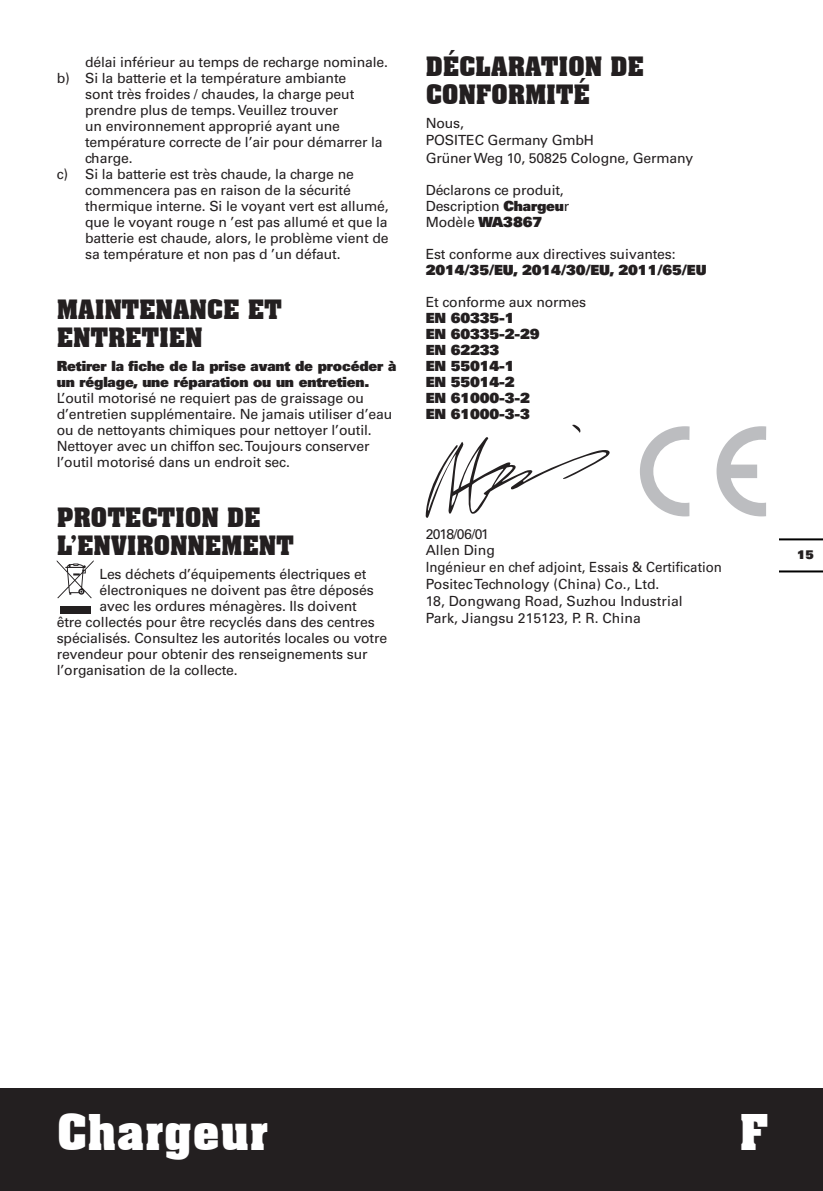
<style>
.page{position:relative;width:823px;height:1191px;background:#fff}
.page>*{position:absolute;margin:0;border:0;box-sizing:border-box;transform-origin:0 0}
.t1{font:700 48px "Aachen BT";color:#fff}
.t2{font:700 26px/28px "Aachen BT";letter-spacing:-.01em;color:#231f20}
.t3{font:14px/16px "Univers";letter-spacing:-.01em;color:#231f20}
.t4{font:900 14px/16px "Univers";letter-spacing:-.01em;color:#231f20}
.t5{font:900 12px "Univers";color:#231f20}
.s1{font-weight:900}
</style>
<div class="page">
<div style="left:0;top:1089px;width:822px;height:102px;background:#231f20"></div>
<hr style="left:779px;top:570px;width:43px;height:2px;background:#000">
<hr style="left:779px;top:538px;width:43px;height:2px;background:#000">
<svg style="left:57px;top:560px;width:37px;height:38px"></svg>
<div style="left:60px;top:606px;width:30px;height:7px;background:#231f20"></div>
<svg style="left:425px;top:424px;width:185px;height:94px"></svg>
<svg style="left:640px;top:426px;width:49px;height:90px"></svg>
<svg style="left:716px;top:426px;width:49px;height:90px"></svg>
<p class="t3" style="left:85px;top:54px;width:304px">délai inférieur au temps de recharge nominale.</p>
<p class="t3" style="left:57px;top:70px;width:291px">b) Si la batterie et la température ambiante</p>
<p class="t3" style="left:85px;top:86px;width:270px">sont très froides / chaudes, la charge peut</p>
<p class="t3" style="left:85px;top:102px;width:254px">prendre plus de temps. Veuillez trouver</p>
<p class="t3" style="left:85px;top:118px;width:256px">un environnement approprié ayant une</p>
<p class="t3" style="left:85px;top:134px;width:299px">température correcte de l’air pour démarrer la</p>
<p class="t3" style="left:85px;top:150px;width:49px">charge.</p>
<p class="t3" style="left:57px;top:166px;width:298px">c) Si la batterie est très chaude, la charge ne</p>
<p class="t3" style="left:85px;top:182px;width:267px">commencera pas en raison de la sécurité</p>
<p class="t3" style="left:85px;top:198px;width:305px">thermique interne. Si le voyant vert est allumé,</p>
<p class="t3" style="left:85px;top:214px;width:304px">que le voyant rouge n ’est pas allumé et que la</p>
<p class="t3" style="left:85px;top:230px;width:305px">batterie est chaude, alors, le problème vient de</p>
<p class="t3" style="left:85px;top:246px;width:257px">sa température et non pas d ’un défaut.</p>
<h2 class="t2" style="left:57px;top:295px;width:227px">MAINTENANCE ET<br>ENTRETIEN</h2>
<p class="t4" style="left:57px;top:358px;width:341px">Retirer la fiche de la prise avant de procéder à un réglage, une réparation ou un entretien.</p>
<p class="t3" style="left:57px;top:390px;width:337px">L’outil motorisé ne requiert pas de graissage ou d’entretien supplémentaire. Ne jamais utiliser d’eau ou de nettoyants chimiques pour nettoyer l’outil.<br>Nettoyer avec un chiffon sec. Toujours conserver l’outil motorisé dans un endroit sec.</p>
<h2 class="t2" style="left:57px;top:503px;width:238px">PROTECTION DE<br>L’ENVIRONNEMENT</h2>
<p class="t3" style="left:99px;top:566px;width:268px">Les déchets d’équipements électriques et</p>
<p class="t3" style="left:99px;top:582px;width:275px">électroniques ne doivent pas être déposés</p>
<p class="t3" style="left:99px;top:598px;width:259px">avec les ordures ménagères. Ils doivent</p>
<p class="t3" style="left:57px;top:614px;width:319px">être collectés pour être recyclés dans des centres</p>
<p class="t3" style="left:57px;top:630px;width:332px">spécialisés. Consultez les autorités locales ou votre</p>
<p class="t3" style="left:57px;top:646px;width:312px">revendeur pour obtenir des renseignements sur</p>
<p class="t3" style="left:57px;top:662px;width:182px">l’organisation de la collecte.</p>
<h2 class="t2" style="left:425px;top:53px;width:220px">DÉCLARATION DE<br>CONFORMITÉ</h2>
<p class="t3" style="left:425px;top:115px;width:269px;line-height:17px">Nous,<br>POSITEC Germany GmbH<br>Grüner Weg 10, 50825 Cologne, Germany</p>
<p class="t3" style="left:425px;top:182px;width:145px">Déclarons ce produit,<br>Description <span class="s1">Chargeu</span>r<br>Modèle <span class="s1">WA3867</span></p>
<p class="t3" style="left:425px;top:246px;width:251px">Est conforme aux directives suivantes:</p>
<p class="t4" style="left:425px;top:261px;width:282px">2014/35/EU, 2014/30/EU, 2011/65/EU</p>
<p class="t3" style="left:425px;top:294px;width:162px">Et conforme aux normes</p>
<p class="t4" style="left:425px;top:309px;width:115px">EN 60335-1<br>EN 60335-2-29<br>EN 62233<br>EN 55014-1<br>EN 55014-2<br>EN 61000-3-2<br>EN 61000-3-3</p>
<p class="t3" style="left:425px;top:525px;width:298px;line-height:16.8px">2018/06/01<br>Allen Ding<br>Ingénieur en chef adjoint, Essais &amp; Certification<br>Positec Technology (China) Co., Ltd.<br>18, Dongwang Road, Suzhou Industrial<br>Park, Jiangsu 215123, P. R. China</p>
<p class="t5" style="left:796px;top:546px;width:18px">15</p>
<h1 class="t1" style="left:57px;top:1102px;width:213px">Chargeur</h1>
<h1 class="t1" style="left:739px;top:1102px;width:30px">F</h1>
</div>
